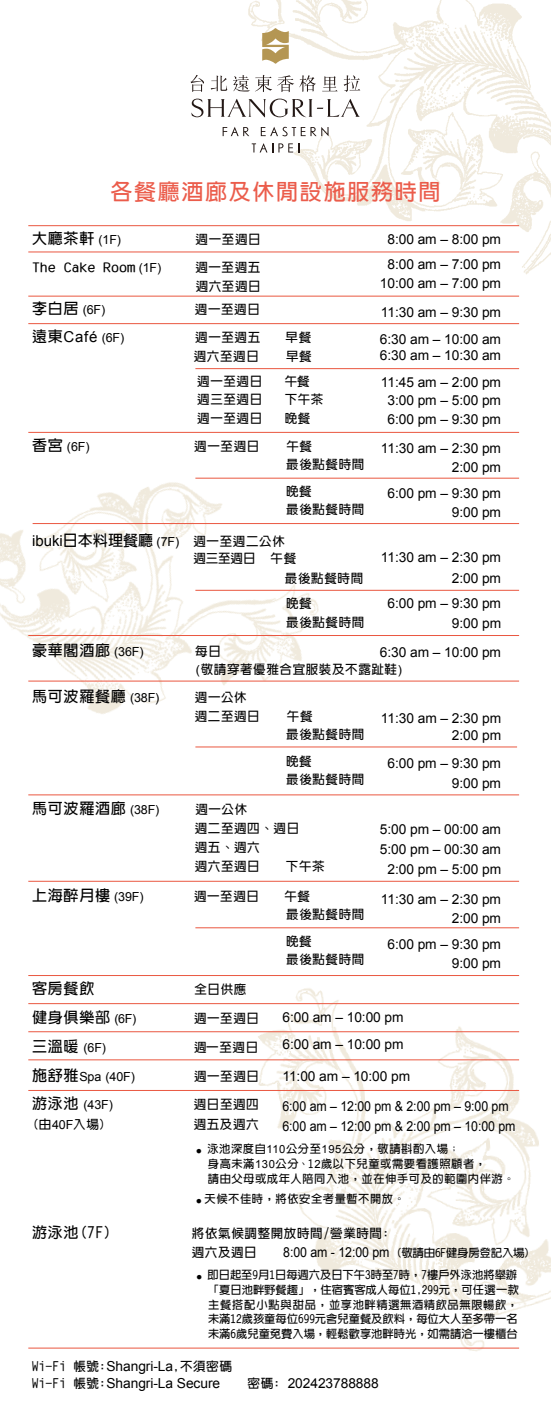
<style>
.page{position:relative;width:551px;height:1401px;background:#fff}
.page>*{position:absolute;margin:0;border:0;box-sizing:border-box;transform-origin:0 0}
.t1{font:700 22px "AR New Hei B5";letter-spacing:.075em;color:#eb5c4b}
.t2{font:700 15px "AR New Hei B5";letter-spacing:.05em;color:#000}
.t3{font:15px "Arial";color:#000}
.t4{font:13.75px/18.8px "Arial";letter-spacing:-.005em;color:#000;text-align:right}
.t5{font:13.75px "Arial";letter-spacing:-.005em;color:#000;scale:.9 1}
.t6{font:700 12.5px/18.8px "AR New Hei B5";letter-spacing:.05em;color:#000}
.t7{font:12.5px "Arial";letter-spacing:-.01em;color:#000}
.t8{font:700 12.25px "AR Yuan B5 S";color:#000;scale:1.29 1}
.t9{font:700 11.25px/15px "AR New Hei B5";color:#000}
.t10{font:700 11.25px/15px "AR New Hei B5";letter-spacing:.05em;color:#000}
.t11{font:700 5px "AR New Hei B5";color:#000}
.s1{font-family:"Arial";font-weight:400;font-size:12.5px}
.s2{font-family:"AR New Hei B5";font-weight:700;font-size:15px}
.s3{font-family:"AR New Hei B5";font-weight:700}
.s4{font-size:12.5px}
.s5{font-family:"Arial";font-weight:400;font-size:15px}
.s6{font-size:15px}
.s7{font-family:"Arial";font-weight:400}
.s8{font-family:"Adobe Ming Std";font-weight:300}
.s9{font-family:"AR New Hei B5";font-weight:700;font-size:11.25px}
.s10{font-family:"Arial";font-weight:400;font-size:13.75px}
.s11{font-family:"AR New Hei B5";font-weight:700;font-size:12.5px}
</style>
<div class="page">
<img style="left:243px;top:0;width:307px;height:275px">
<img style="left:0;top:431px;width:342px;height:365px">
<img style="left:245px;top:975px;width:305px;height:376px">
<hr style="left:28px;top:225px;width:491px;height:1px;background:#ea5740">
<hr style="left:28px;top:251px;width:491px;height:1px;background:#ea5740">
<hr style="left:28px;top:296px;width:491px;height:1px;background:#ea5740">
<hr style="left:28px;top:323px;width:491px;height:1px;background:#ea5740">
<hr style="left:195px;top:368px;width:324px;height:1px;background:#ea5740">
<hr style="left:195px;top:478px;width:324px;height:1px;background:#ea5740">
<hr style="left:195px;top:590px;width:324px;height:1px;background:#ea5740">
<hr style="left:195px;top:927px;width:324px;height:1px;background:#ea5740">
<hr style="left:33px;top:523px;width:486px;height:1px;background:#ea5740">
<hr style="left:28px;top:432px;width:491px;height:1px;background:#ea5740">
<hr style="left:28px;top:794px;width:491px;height:1px;background:#ea5740">
<hr style="left:28px;top:881px;width:491px;height:1px;background:#ea5740">
<hr style="left:28px;top:975px;width:491px;height:1px;background:#ea5740">
<hr style="left:28px;top:1003px;width:491px;height:1px;background:#ea5740">
<hr style="left:28px;top:1031px;width:491px;height:1px;background:#ea5740">
<hr style="left:28px;top:1059px;width:491px;height:1px;background:#ea5740">
<hr style="left:28px;top:1090px;width:491px;height:1px;background:#ea5740">
<hr style="left:28px;top:1348px;width:491px;height:1px;background:#ea5740">
<hr style="left:28px;top:635px;width:491px;height:1px;background:#ea5740">
<hr style="left:28px;top:681px;width:491px;height:1px;background:#ea5740">
<hr style="left:195px;top:747px;width:322px;height:1px;background:#ea5740">
<svg style="left:262px;top:28px;width:27px;height:36px"></svg>
<svg style="left:191px;top:99px;width:168px;height:18px"></svg>
<svg style="left:222px;top:127px;width:27px;height:9px"></svg>
<svg style="left:261px;top:127px;width:67px;height:9px"></svg>
<svg style="left:251px;top:143px;width:48px;height:9px"></svg>
<svg style="left:190px;top:75px;width:14px;height:17px"></svg>
<svg style="left:210px;top:75px;width:17px;height:17px"></svg>
<svg style="left:233px;top:75px;width:83px;height:17px"></svg>
<svg style="left:322px;top:76px;width:15px;height:16px"></svg>
<svg style="left:343px;top:75px;width:17px;height:17px"></svg>
<h1 class="t1" style="left:111px;top:180px;width:331px">各餐廳酒廊及休閒設施服務時間</h1>
<p class="t2" style="left:32px;top:231px;width:90px">大廳茶軒 <span class="s1">(1F)</span></p>
<p class="t6" style="left:195px;top:230px;width:66px">週一至週日</p>
<p class="t8" style="left:32px;top:261px;width:102px">The Cake Room <span class="s1">(1F)</span></p>
<p class="t6" style="left:195px;top:258px;width:67px">週一至週五週六至週日</p>
<p class="t7" style="left:32px;top:302px;width:75px"><span class="s2">李白居</span> (6F)</p>
<p class="t6" style="left:195px;top:300px;width:66px">週一至週日</p>
<p class="t3" style="left:32px;top:327px;width:94px"><span class="s3">遠東</span>Café <span class="s4">(6F)</span></p>
<p class="t6" style="left:195px;top:328px;width:66px">週一至週五</p>
<p class="t6" style="left:285px;top:328px;width:27px">早餐</p>
<p class="t6" style="left:194px;top:347px;width:66px">週六至週日</p>
<p class="t6" style="left:286px;top:347px;width:27px">早餐</p>
<p class="t6" style="left:197px;top:372px;width:66px">週一至週日</p>
<p class="t6" style="left:284px;top:372px;width:27px">午餐</p>
<p class="t6" style="left:197px;top:390px;width:66px">週三至週日</p>
<p class="t6" style="left:284px;top:390px;width:40px">下午茶</p>
<p class="t6" style="left:197px;top:409px;width:66px">週一至週日</p>
<p class="t6" style="left:284px;top:409px;width:27px">晚餐</p>
<p class="t7" style="left:32px;top:438px;width:59px"><span class="s2">香宮</span> (6F)</p>
<p class="t6" style="left:194px;top:437px;width:66px">週一至週日</p>
<p class="t6" style="left:286px;top:437px;width:80px">午餐<br>最後點餐時間</p>
<p class="t6" style="left:286px;top:482px;width:80px">晚餐<br>最後點餐時間</p>
<p class="t6" style="left:193px;top:532px;width:104px;line-height:17.5px;text-indent:-161px"><span class="s5">ibuki</span><span class="s6">日本料理餐廳</span> <span class="s7">(7F)</span> 週一至週二公休週三至週日 午餐</p>
<p class="t6" style="left:286px;top:594px;width:80px">晚餐<br>最後點餐時間</p>
<p class="t2" style="left:32px;top:642px;width:113px">豪華閣酒廊 <span class="s1">(36F)</span></p>
<p class="t6" style="left:195px;top:642px;width:208px">每日<br><span class="s7">(</span>敬請穿著優雅合宜服裝及不露趾鞋<span class="s7">)</span></p>
<p class="t2" style="left:32px;top:689px;width:129px">馬可波羅餐廳 <span class="s1">(38F)</span></p>
<p class="t6" style="left:195px;top:688px;width:66px">週一公休週二至週日</p>
<p class="t4" style="left:387px;top:227px;width:115px;line-height:25px;text-align:left">8:00 am – 8:00 pm<br>8:00 am – 7:00 pm</p>
<p class="t4" style="left:379px;top:269px;width:123px;line-height:28.8px;text-align:left">10:00 am – 7:00 pm<br>11:30 am – 9:30 pm</p>
<p class="t4" style="left:379px;top:331px;width:123px;line-height:16.2px;text-align:left">6:30 am – 10:00 am<br>6:30 am – 10:30 am</p>
<p class="t4" style="left:380px;top:373px;width:122px;text-align:center">11:45 am – 2:00 pm<br>3:00 pm – 5:00 pm<br>6:00 pm – 9:30 pm</p>
<p class="t4" style="left:380px;top:439px;width:122px">11:30 am – 2:30 pm<br>2:00 pm</p>
<p class="t4" style="left:387px;top:484px;width:115px">6:00 pm – 9:30 pm<br>9:00 pm</p>
<p class="t4" style="left:380px;top:548px;width:122px">11:30 am – 2:30 pm</p>
<p class="t6" style="left:285px;top:569px;width:80px">最後點餐時間</p>
<p class="t4" style="left:387px;top:566px;width:115px;line-height:25px">2:00 pm<br>6:00 pm – 9:30 pm</p>
<p class="t4" style="left:379px;top:609px;width:123px;line-height:28.8px">9:00 pm<br>6:30 am – 10:00 pm</p>
<p class="t6" style="left:286px;top:707px;width:80px">午餐<br>最後點餐時間</p>
<p class="t6" style="left:286px;top:752px;width:80px">晚餐<br>最後點餐時間</p>
<p class="t4" style="left:381px;top:710px;width:122px;line-height:17.5px">11:30 am – 2:30 pm<br>2:00 pm</p>
<p class="t4" style="left:387px;top:753px;width:115px;line-height:20px">6:00 pm – 9:30 pm<br>9:00 pm</p>
<p class="t4" style="left:379px;top:820px;width:123px;line-height:20px;text-align:center">5:00 pm – 00:00 am<br>5:00 pm – 00:30 am<br>2:00 pm – 5:00 pm</p>
<p class="t4" style="left:381px;top:890px;width:122px">11:30 am – 2:30 pm<br>2:00 pm</p>
<p class="t4" style="left:387px;top:935px;width:115px">6:00 pm – 9:30 pm<br>9:00 pm</p>
<p class="t2" style="left:32px;top:801px;width:129px">馬可波羅酒廊 <span class="s1">(38F)</span></p>
<p class="t6" style="left:195px;top:800px;width:106px">週一公休<br>週二至週四、週日週五、週六<br>週六至週日</p>
<p class="t6" style="left:286px;top:857px;width:40px">下午茶</p>
<p class="t2" style="left:32px;top:887px;width:113px">上海醉月樓 <span class="s1">(39F)</span></p>
<p class="t6" style="left:194px;top:887px;width:66px">週一至週日</p>
<p class="t6" style="left:284px;top:887px;width:81px">午餐<br>最後點餐時間</p>
<p class="t6" style="left:286px;top:932px;width:80px">晚餐<br>最後點餐時間</p>
<p class="t2" style="left:32px;top:981px;width:64px">客房餐飲</p>
<p class="t6" style="left:194px;top:980px;width:53px">全日供應</p>
<p class="t2" style="left:32px;top:1010px;width:106px">健身俱樂部 <span class="s1">(6F)</span></p>
<p class="t6" style="left:194px;top:1009px;width:66px">週一至週日</p>
<p class="t7" style="left:32px;top:1039px;width:75px"><span class="s2">三溫暖</span> (6F)</p>
<p class="t6" style="left:194px;top:1038px;width:66px">週一至週日</p>
<p class="t7" style="left:32px;top:1068px;width:104px"><span class="s2">施舒雅</span>Spa (40F)</p>
<p class="t6" style="left:194px;top:1067px;width:66px">週一至週日</p>
<p class="t7" style="left:32px;top:1097px;width:82px"><span class="s2">游泳池</span> (43F)</p>
<p class="t6" style="left:194px;top:1095px;width:66px">週日至週四</p>
<p class="t6" style="left:32px;top:1115px;width:75px">(由<span class="s7">40F</span>入場)</p>
<p class="t6" style="left:194px;top:1115px;width:66px">週五及週六</p>
<p class="t4" style="left:282px;top:1003px;width:123px;line-height:27.5px;text-align:left">6:00 am – 10:00 pm<br>6:00 am – 10:00 pm</p>
<p class="t4" style="left:282px;top:1061px;width:228px;line-height:30px;text-align:left">11:00 am – 10:00 pm<br>6:00 am – 12:00 pm &amp; 2:00 pm – 9:00 pm</p>
<p class="t5" style="left:282px;top:1117px;width:260px">6:00 am – 12:00 pm &amp; 2:00 pm – 10:00 pm</p>
<p class="t11" style="left:196px;top:1148px;width:6px">●</p>
<p class="t10" style="left:207px;top:1141px;width:309px">泳池深度自<span class="s7">110</span>公分至<span class="s7">195</span>公分，敬請斟酌入場<span class="s8">；<br></span>身高未滿<span class="s7">130</span>公分、1<span class="s7">2</span>歲以下兒童或需要看護照顧者，<br>請由父母或成年人陪同入池，並在伸手可及的範圍內伴游。</p>
<p class="t11" style="left:196px;top:1198px;width:6px">●</p>
<p class="t10" style="left:204px;top:1191px;width:202px">天候不佳時，將依安全考量暫不開放。</p>
<p class="t2" style="left:32px;top:1225px;width:81px">游泳池(7F)</p>
<p class="t6" style="left:192px;top:1224px;width:198px">將依氣候調整開放時間/營業時間:</p>
<p class="t6" style="left:192px;top:1243px;width:66px">週六及週日</p>
<p class="t5" style="left:283px;top:1244px;width:276px">8:00 am - 12:00 pm <span class="s9">(敬請由6F健身房登記入場)</span></p>
<p class="t11" style="left:197px;top:1274px;width:6px">●</p>
<p class="t9" style="left:207px;top:1267px;width:313px">即日起至9月1日每週六及日下午3時至7時，7樓戶外泳池將舉辦「夏日池畔野餐趣」，住宿賓客成人每位1,299元，可任選一款主餐搭配小點與甜品，並享池畔精選無酒精飲品無限暢飲，未滿12歲孩童每位699元含兒童餐及飲料，每位大人至多帶一名未滿6歲兒童免費入場，輕鬆歡享池畔時光，如需請洽一樓櫃台</p>
<p class="t6" style="left:32px;top:1357px;width:201px">Wi-Fi 帳號:<span class="s10">Shangri-La</span>,不須密碼</p>
<p class="t4" style="left:32px;top:1374px;width:189px"><span class="s11">Wi-Fi 帳號:</span>Shangri-La Secure</p>
<p class="t4" style="left:247px;top:1374px;width:132px"><span class="s11">密碼:</span> 202423788888</p>
</div>
